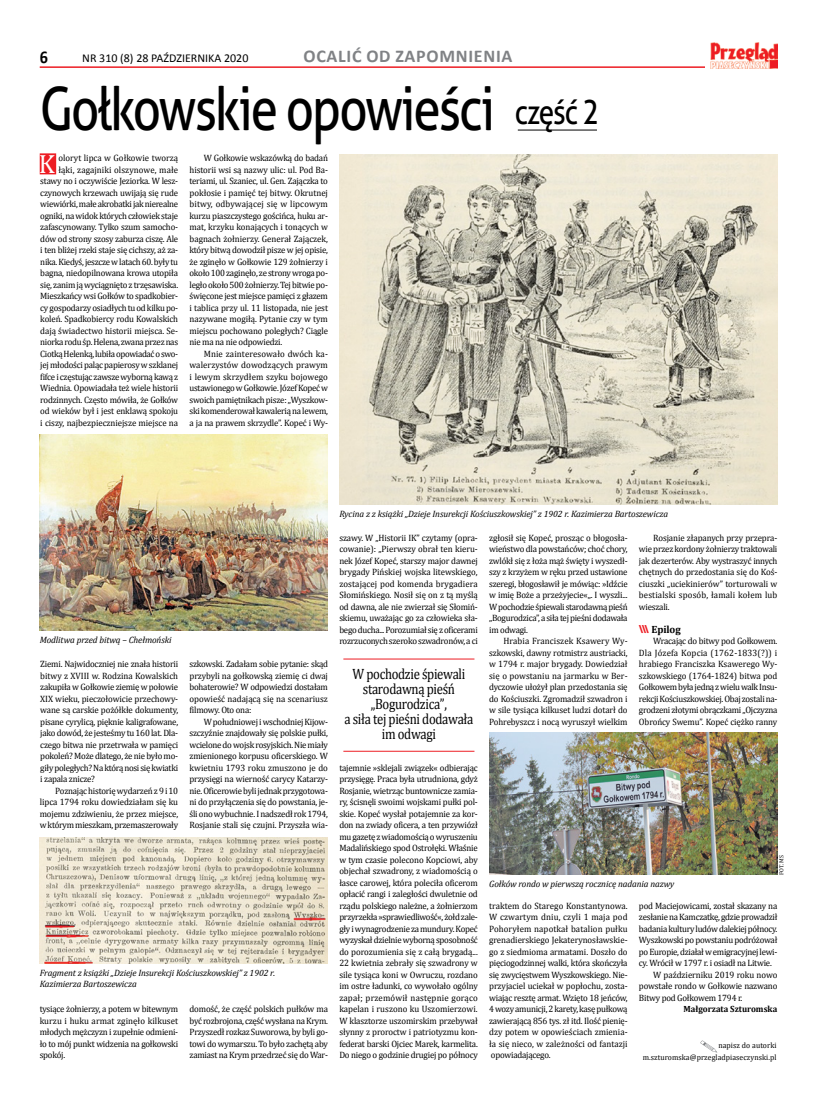
<style>
.page{position:relative;width:820px;height:1106px;background:#fff}
.page>*{position:absolute;margin:0;border:0;box-sizing:border-box;transform-origin:0 0}
.t1{font:60px "Aller";letter-spacing:-.04em;color:#000;scale:.82 1}
.t2{font:34px "Aller";letter-spacing:-.04em;color:#000;scale:.82 1}
.t3{font:26.5px "Cambria";color:#fff;scale:.96 1}
.t4{font:700 18px "Calibri";letter-spacing:.04em;color:#808285}
.t5{font:700 18px "Calibri";color:#000;scale:.9 1}
.t6{font:15px/15px "Cambria";letter-spacing:-.025em;color:#000;text-align:center;scale:.85 1}
.t7{font:12px "Calibri";color:#000}
.t8{font:700 10.5px "Cambria";letter-spacing:-.01em;color:#000}
.t9{font:9.2px/11.5px "Cambria";letter-spacing:-.025em;color:#000;text-align:justify;scale:.96 1}
.t10{font:italic 9.2px/11px "Cambria";letter-spacing:-.01em;color:#000}
.t11{font:9.2px "Cambria";letter-spacing:-.005em;color:#000;scale:.96 1}
.t12{font:700 9px "Cambria";color:#000;scale:.96 1}
.t13{font:8px/11.5px "Cambria";letter-spacing:.01em;color:#000;text-align:right;scale:.96 1}
.t14{font:6px "Cambria";color:#000;scale:.96 1}
.s1{font-family:"Aller";font-size:11px;color:#ed1d24}
</style>
<div class="page">
<hr style="left:40px;top:66px;width:737px;height:2px;background:#ed1d24">
<div style="left:705px;top:42px;width:72px;height:26px;background:#fff"></div>
<img style="left:710px;top:42px;width:67px;height:26px">
<div style="left:40px;top:153px;width:16px;height:21px;background:#ed1d24"></div>
<svg style="left:700px;top:1040px;width:17px;height:12px"></svg>
<hr style="left:517px;top:129px;width:79px;height:1px;background:#000">
<img style="left:40px;top:837px;width:288px;height:126px">
<img style="left:339px;top:154px;width:438px;height:350px">
<img style="left:40px;top:435px;width:288px;height:195px">
<img style="left:489px;top:732px;width:288px;height:142px">
<hr style="left:343px;top:658px;width:131px;height:1px;background:#ed1d24">
<hr style="left:343px;top:750px;width:131px;height:1px;background:#ed1d24">
<h3 class="t5" style="left:40px;top:45px;width:11px">6</h3>
<h3 class="t7" style="left:82px;top:51px;width:168px">NR 310 (8) 28 PAŹDZIERNIKA 2020</h3>
<h3 class="t4" style="left:303px;top:45px;width:210px">OCALIĆ OD ZAPOMNIENIA</h3>
<h1 class="t1" style="left:40px;top:73px;width:556px">Gołkowskie opowieści</h1>
<p class="t9" style="left:40px;top:152px;width:145px;text-align:right">oloryt lipca w Gołkowie tworzą łąki, zagajniki olszynowe, małe stawy no i oczywiście Jeziorka. W lesz&shy;czynowych krzewach uwijają się rude wiewiórki, małe akrobatki jak nierealne ogniki, na widok których człowiek staje zafascynowany. Tylko szum samocho&shy;dów od strony szosy zaburza ciszę. Ale i ten bliżej rzeki staje się cichszy, aż za&shy;nika. Kiedyś, jeszcze w latach 60. były tu bagna, niedopilnowana krowa utopiła się, zanim ją wyciągnięto z trzęsawiska.<br>Mieszkańcy wsi Gołków to spadkobier&shy;cy gospodarzy osiadłych tu od kilku po&shy;koleń. Spadkobiercy rodu Kowalskich dają świadectwo historii miejsca. Se&shy;niorka rodu śp. Helena, zwana przez nas Ciotką Helenką, lubiła opowiadać o swo&shy;jej młodości paląc papierosy w szklanej fifce i częstując zawsze wyborną kawą z Wiednia. Opowiadała też wiele historii rodzinnych. Często mówiła, że Gołków od wieków był i jest enklawą spokoju i ciszy, najbezpieczniejsze miejsce na</p>
<h3 class="t3" style="left:39px;top:148px;width:18px">K</h3>
<p class="t9" style="left:189px;top:152px;width:146px;text-indent:14px">W Gołkowie wskazówką do badań historii wsi są nazwy ulic: ul. Pod Ba&shy;teriami, ul. Szaniec, ul. Gen. Zajączka to pokłosie i pamięć tej bitwy. Okrutnej bitwy, odbywającej się w lipcowym kurzu piaszczystego gościńca, huku ar&shy;mat, krzyku konających i tonących w bagnach żołnierzy. Generał Zajączek, który bitwą dowodził pisze w jej opisie, że zginęło w Gołkowie 129 żołnierzy i około 100 zaginęło, ze strony wroga po&shy;legło około 500 żołnierzy. Tej bitwie po&shy;święcone jest miejsce pamięci z głazem i tablica przy ul. 11 listopada, nie jest nazywane mogiłą. Pytanie czy w tym miejscu pochowano poległych? Ciągle nie ma na nie odpowiedzi.</p>
<p class="t9" style="left:189px;top:348px;width:146px;text-indent:14px">Mnie zainteresowało dwóch ka&shy;walerzystów dowodzących prawym i lewym skrzydłem szyku bojowego ustawionego w Gołkowie. Józef Kopeć w swoich pamiętnikach pisze: „Wyszkow&shy;ski komenderował kawalerią na lewem, a ja na prawem skrzydle”. Kopeć i Wy-</p>
<h2 class="t2" style="left:514px;top:91px;width:104px">część 2</h2>
<p class="t10" style="left:40px;top:634px;width:133px">Modlitwa przed bitwą – Chełmoński</p>
<p class="t9" style="left:40px;top:658px;width:145px">Ziemi. Najwidoczniej nie znała historii bitwy z XVIII w. Rodzina Kowalskich zakupiła w Gołkowie ziemię w połowie XIX wieku, pieczołowicie przechowy&shy;wane są carskie pożółkłe dokumenty, pisane cyrylicą, pięknie kaligrafowane, jako dowód, że jesteśmy tu 160 lat. Dla&shy;czego bitwa nie przetrwała w pamięci pokoleń? Może dlatego, że nie było mo&shy;giły poległych? Na którą nosi się kwiatki i zapala znicze?</p>
<p class="t9" style="left:40px;top:785px;width:146px;text-indent:16px">Poznając historię wydarzeń z 9 i 10 lipca 1794 roku dowiedziałam się ku mojemu zdziwieniu, że przez miejsce, w którym mieszkam, przemaszerowały</p>
<p class="t9" style="left:189px;top:658px;width:146px">szkowski. Zadałam sobie pytanie: skąd przybyli na gołkowską ziemię ci dwaj bohaterowie? W odpowiedzi dostałam opowieść nadającą się na scenariusz filmowy. Oto ona:</p>
<p class="t9" style="left:189px;top:716px;width:146px;text-indent:14px">W południowej i wschodniej Kijow&shy;szczyźnie znajdowały się polskie pułki, wcielone do wojsk rosyjskich. Nie miały zmienionego korpusu oficerskiego. W kwietniu 1793 roku zmuszono je do przysięgi na wierność carycy Katarzy&shy;nie. Oficerowie byli jednak przygotowa&shy;ni do przyłączenia się do powstania, je&shy;śli ono wybuchnie. I nadszedł rok 1794, Rosjanie stali się czujni. Przyszła wia-</p>
<p class="t10" style="left:40px;top:967px;width:237px">Fragment z książki „Dzieje Insurekcji Kościuszkowskiej” z 1902 r.<br>Kazimierza Bartoszewicza</p>
<p class="t9" style="left:40px;top:1003px;width:146px">tysiące żołnierzy, a potem w bitewnym kurzu i huku armat zginęło kilkuset młodych mężczyzn i zupełnie odmieni&shy;ło to mój punkt widzenia na gołkowski spokój.</p>
<p class="t9" style="left:189px;top:1003px;width:146px">domość, że część polskich pułków ma być rozbrojona, część wysłana na Krym.<br>Przyszedł rozkaz Suworowa, by byli go&shy;towi do wymarszu. To było zachętą aby zamiast na Krym przedrzeć się do War-</p>
<p class="t10" style="left:339px;top:508px;width:330px">Rycina z z książki „Dzieje Insurekcji Kościuszkowskiej” z 1902 r. Kazimierza Bartoszewicza</p>
<p class="t9" style="left:339px;top:532px;width:146px">szawy. W „Historii IK” czytamy (opra&shy;cowanie): „Pierwszy obrał ten kieru&shy;nek Józef Kopeć, starszy major dawnej brygady Pińskiej wojska litewskiego, zostającej pod komenda brygadiera Słomińskiego. Nosił się on z tą myślą od dawna, ale nie zwierzał się Słomiń&shy;skiemu, uważając go za człowieka sła&shy;bego ducha... Porozumiał się z oficerami rozrzuconych szeroko szwadronów, a ci</p>
<h3 class="t6" style="left:344px;top:666px;width:153px">W pochodzie śpiewali starodawną pieśń „Bogurodzica”,<br>a siła tej pieśni dodawała im odwagi</h3>
<p class="t9" style="left:339px;top:762px;width:146px">tajemnie »sklejali związek« odbierając przysięgę. Praca była utrudniona, gdyż Rosjanie, wietrząc buntownicze zamia&shy;ry, ścisnęli swoimi wojskami pułki pol&shy;skie. Kopeć wysłał potajemnie za kor&shy;don na zwiady oficera, a ten przywiózł mu gazetę z wiadomością o wyruszeniu Madalińskiego spod Ostrołęki. Właśnie w tym czasie polecono Kopciowi, aby objechał szwadrony, z wiadomością o łasce carowej, która poleciła oficerom opłacić rangi i zaległości dwuletnie od rządu polskiego należne, a żołnierzom przyrzekła »sprawiedliwość«, żołd zale&shy;gły i wynagrodzenie za mundury. Kopeć wyzyskał dzielnie wyborną sposobność do porozumienia się z całą brygadą...<br>22 kwietnia zebrały się szwadrony w sile tysiąca koni w Owruczu, rozdano im ostre ładunki, co wywołało ogólny zapał; przemówił następnie gorąco kapelan i ruszono ku Uszomierzowi.<br>W klasztorze uszomirskim przebywał słynny z proroctw i patriotyzmu kon&shy;federat barski Ojciec Marek, karmelita.<br>Do niego o godzinie drugiej po północy</p>
<p class="t9" style="left:489px;top:532px;width:146px">zgłosił się Kopeć, prosząc o błogosła&shy;wieństwo dla powstańców; choć chory, zwlókł się z łoża mąż święty i wyszedł&shy;szy z krzyżem w ręku przed ustawione szeregi, błogosławił je mówiąc: »Idźcie w imię Boże a przeżyjecie«„. I wyszli...<br>W pochodzie śpiewali starodawną pieśń „Bogurodzica”, a siła tej pieśni dodawała im odwagi.</p>
<p class="t9" style="left:489px;top:635px;width:146px;text-indent:14px">Hrabia Franciszek Ksawery Wy&shy;szkowski, dawny rotmistrz austriacki, w 1794 r. major brygady. Dowiedział się o powstaniu na jarmarku w Ber&shy;dyczowie ułożył plan przedostania się do Kościuszki. Zgromadził szwadron i w sile tysiąca kilkuset ludzi dotarł do Pohrebyszcz i nocą wyruszył wielkim</p>
<p class="t9" style="left:638px;top:532px;width:146px;text-indent:14px">Rosjanie złapanych przy przepra&shy;wie przez kordony żołnierzy traktowali jak dezerterów. Aby wystraszyć innych chętnych do przedostania się do Koś&shy;ciuszki „uciekinierów” torturowali w bestialski sposób, łamali kołem lub wieszali.</p>
<p class="t8" style="left:638px;top:622px;width:43px"><span class="s1">\\\</span> Epilog</p>
<p class="t9" style="left:638px;top:635px;width:146px;text-indent:14px">Wracając do bitwy pod Gołkowem.<br>Dla Józefa Kopcia (1762-1833(?)) i hrabiego Franciszka Ksawerego Wy&shy;szkowskiego (1764-1824) bitwa pod Gołkowem była jedną z wielu walk Insu&shy;rekcji Kościuszkowskiej. Obaj zostali na&shy;grodzeni złotymi obrączkami „Ojczyzna Obrońcy Swemu”. Kopeć ciężko ranny</p>
<p class="t14" style="left:777px;top:874px;width:22px;rotate:-90deg">FOT. MS</p>
<p class="t10" style="left:489px;top:878px;width:187px">Gołków rondo w pierwszą rocznicę nadania nazwy</p>
<p class="t9" style="left:489px;top:900px;width:146px">traktem do Starego Konstantynowa.<br>W czwartym dniu, czyli 1 maja pod Pohoryłem napotkał batalion pułku grenadierskiego Jekaterynosławskie&shy;go z siedmioma armatami. Doszło do pięciogodzinnej walki, która skończyła się zwycięstwem Wyszkowskiego. Nie&shy;przyjaciel uciekał w popłochu, zosta&shy;wiając resztę armat. Wzięto 18 jeńców, 4 wozy amunicji, 2 karety, kasę pułkową zawierającą 856 tys. zł itd. Ilość pienię&shy;dzy potem w opowieściach zmienia&shy;ła się nieco, w zależności od fantazji opowiadającego.</p>
<p class="t9" style="left:638px;top:900px;width:146px">pod Maciejowicami, został skazany na</p>
<p class="t9" style="left:638px;top:911px;width:146px">zesłanie na Kamczatkę, gdzie prowadził</p>
<p class="t9" style="left:638px;top:923px;width:146px">badania kultury ludów dalekiej północy.</p>
<p class="t9" style="left:638px;top:934px;width:146px">Wyszkowski po powstaniu podróżował</p>
<p class="t9" style="left:638px;top:946px;width:146px">po Europie, działał w emigracyjnej lewi-</p>
<p class="t9" style="left:638px;top:957px;width:140px">cy. Wrócił w 1797 r. i osiadł na Litwie.</p>
<p class="t11" style="left:653px;top:969px;width:131px">W październiku 2019 roku nowo</p>
<p class="t9" style="left:638px;top:980px;width:146px">powstałe rondo w Gołkowie nazwano</p>
<p class="t9" style="left:638px;top:992px;width:109px">Bitwy pod Gołkowem 1794 r.</p>
<p class="t12" style="left:683px;top:1003px;width:99px">Małgorzata Szturomska</p>
<p class="t13" style="left:642px;top:1039px;width:141px">napisz do autorki m.szturomska@przegladpiaseczynski.pl</p>
</div>
